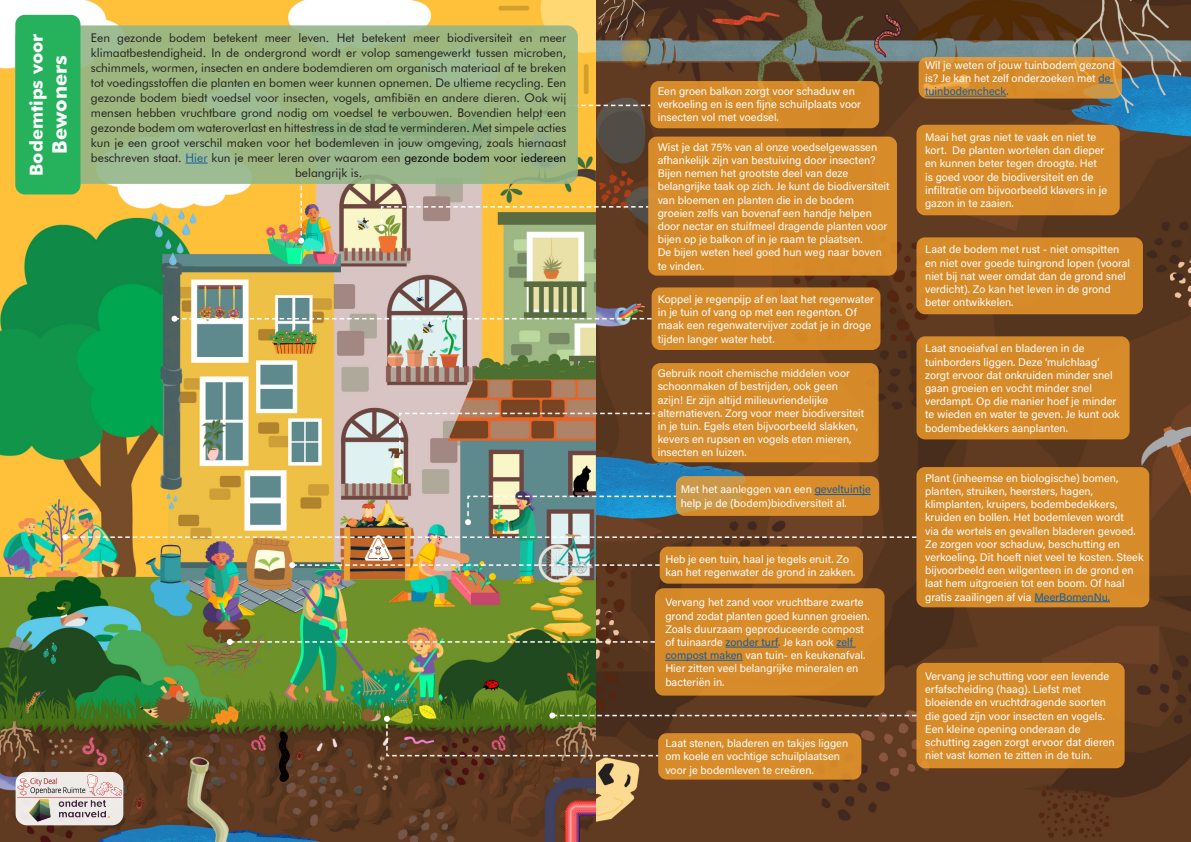
<style>
.page{position:relative;width:1191px;height:842px;background:#fff}
.page>*{position:absolute;margin:0;border:0;box-sizing:border-box;transform-origin:0 0}
.t1{font:700 20px "Futura BT";color:#fff}
.t2{font:700 18px "Futura BT";color:#fff}
.t3{font:12px/15px "Futura BT";color:#231f20;text-align:justify}
.t4{font:11px/13.2px "Acumin Variable Concept";color:#fff}
.s1{color:#175d9e}
.s2{color:#000}
</style>
<div class="page">
<img style="left:0;top:0;width:1191px;height:842px">
<div style="left:659px;top:547px;width:204px;height:37px;background:#d88b29;border-radius:9px"></div>
<div style="left:916px;top:237px;width:227px;height:77px;background:#d78a29;border-radius:9px"></div>
<div style="left:655px;top:588px;width:229px;height:108px;background:#d88a29;border-radius:9px"></div>
<hr style="left:725px;top:647px;width:53px;height:1px;background:#175d9e">
<svg style="left:836px;top:647px;width:19px;height:1px"></svg>
<hr style="left:665px;top:660px;width:77px;height:1px;background:#175d9e">
<div style="left:916px;top:467px;width:233px;height:140px;background:#d88b29;border-radius:9px"></div>
<hr style="left:1034px;top:601px;width:76px;height:1px;background:#175d9e">
<svg style="left:676px;top:476px;width:203px;height:40px;background:#d48e31"></svg>
<hr style="left:814px;top:494px;width:56px;height:1px;background:#175d9e">
<div style="left:916px;top:336px;width:213px;height:103px;background:#d58929;border-radius:9px"></div>
<div style="left:658px;top:733px;width:203px;height:47px;background:#d88b29;border-radius:9px"></div>
<div style="left:916px;top:663px;width:208px;height:105px;background:#d88b29;border-radius:9px"></div>
<div style="left:651px;top:363px;width:227px;height:99px;background:#d88b29;border-radius:9px"></div>
<svg style="left:918px;top:57px;width:203px;height:42px;background:#d58d30"></svg>
<svg style="left:1098px;top:83px;width:15px;height:1px"></svg>
<hr style="left:925px;top:96px;width:81px;height:1px;background:#175d9e">
<div style="left:651px;top:287px;width:229px;height:63px;background:#d88b29;border-radius:9px"></div>
<div style="left:648px;top:137px;width:249px;height:139px;background:#d88b29;border-radius:9px"></div>
<div style="left:650px;top:81px;width:229px;height:47px;background:#d88b29;border-radius:9px"></div>
<div style="left:916px;top:125px;width:203px;height:90px;background:#d88b29;border-radius:9px"></div>
<div style="left:16px;top:772px;width:107px;height:53px;background:linear-gradient(to right,#eeeae9,#ede8e6);border-radius:11px"></div>
<img style="left:17px;top:775px;width:105px;height:22px">
<img style="left:29px;top:799px;width:81px;height:22px">
<svg style="left:289px;top:562px;width:370px;height:6px;background:#9a967d"></svg>
<svg style="left:227px;top:639px;width:428px;height:6px;background:#7b9255"></svg>
<svg style="left:384px;top:712px;width:532px;height:45px"></svg>
<svg style="left:397px;top:412px;width:259px;height:63px;background:#918173"></svg>
<svg style="left:171px;top:316px;width:480px;height:6px"></svg>
<img style="left:62px;top:534px;width:854px;height:6px">
<img style="left:465px;top:495px;width:212px;height:30px">
<svg style="left:298px;top:105px;width:352px;height:139px;background:#ad966a"></svg>
<svg style="left:15px;top:25px;width:563px;height:159px;background:#9bb683"></svg>
<svg style="left:186px;top:163px;width:22px;height:1px"></svg>
<div style="left:15px;top:15px;width:65px;height:179px;background:#26b15d;border-radius:10px"></div>
<p class="t2" style="left:25px;top:176px;width:144px;rotate:-90deg">Bodemtips voor</p>
<p class="t1" style="left:47px;top:154px;width:100px;rotate:-90deg">Bewoners</p>
<p class="t3" style="left:91px;top:30px;width:477px">Een gezonde bodem betekent meer leven. Het betekent meer biodiversiteit en meer klimaatbestendigheid. In de ondergrond wordt er volop samengewerkt tussen microben, schimmels, wormen, insecten en andere bodemdieren om organisch materiaal af te breken tot voedingsstoffen die planten en bomen weer kunnen opnemen. De ultieme recycling. Een gezonde bodem biedt voedsel voor insecten, vogels, amfibiën en andere dieren. Ook wij mensen hebben vruchtbare grond nodig om voedsel te verbouwen. Bovendien helpt een gezonde bodem om wateroverlast en hittestress in de stad te verminderen. Met simpele acties kun je een groot verschil maken voor het bodemleven in jouw omgeving, zoals hiernaast beschreven staat. <span class="s1">Hier</span> kun je meer leren over waarom een <span class="s2">gezonde bodem voor iedereen</span></p>
<p class="t3" style="left:295px;top:165px;width:69px">belangrijk is.</p>
<p class="t4" style="left:657px;top:84px;width:205px">Een groen balkon zorgt voor schaduw en verkoeling en is een fijne schuilplaats voor insecten vol met voedsel.</p>
<p class="t4" style="left:657px;top:140px;width:233px">Wist je dat 75% van al onze voedselgewassen afhankelijk zijn van bestuiving door insecten?<br>Bijen nemen het grootste deel van deze belangrijke taak op zich. Je kunt de biodiversiteit van bloemen en planten die in de bodem groeien zelfs van bovenaf een handje helpen door nectar en stuifmeel dragende planten voor bijen op je balkon of in je raam te plaatsen.</p>
<p class="t4" style="left:657px;top:245px;width:226px">De bijen weten heel goed hun weg naar boven te vinden.</p>
<p class="t4" style="left:657px;top:292px;width:218px">Koppel je regenpijp af en laat het regenwater in je tuin of vang op met een regenton. Of maak een regenwatervijver zodat je in droge tijden langer water hebt.</p>
<p class="t4" style="left:657px;top:366px;width:208px">Gebruik nooit chemische middelen voor schoonmaken of bestrijden, ook geen azijn! Er zijn altijd milieuvriendelijke alternatieven. Zorg voor meer biodiversiteit in je tuin. Egels eten bijvoorbeeld slakken, kevers en rupsen en vogels eten mieren, insecten en luizen.</p>
<p class="t4" style="left:680px;top:483px;width:192px">Met het aanleggen van een <span class="s1">geveltuintje </span>help je de (bodem)biodiversiteit al.</p>
<p class="t4" style="left:665px;top:552px;width:192px">Heb je een tuin, haal je tegels eruit. Zo kan het regenwater de grond in zakken.</p>
<p class="t4" style="left:665px;top:595px;width:206px">Vervang het zand voor vruchtbare zwarte grond zodat planten goed kunnen groeien.<br>Zoals duurzaam geproduceerde compost of tuinaarde <span class="s1">zonder turf.</span> Je kan ook <span class="s1">zelf compost maken</span> van tuin- en keukenafval.<br>Hier zitten veel belangrijke mineralen en bacteriën in.</p>
<p class="t4" style="left:665px;top:736px;width:184px">Laat stenen, bladeren en takjes liggen om koele en vochtige schuilplaatsen voor je bodemleven te creëren.</p>
<p class="t4" style="left:925px;top:58px;width:191px">Wil je weten of jouw tuinbodem gezond is? Je kan het zelf onderzoeken met <span class="s1">de tuinbodemcheck.</span></p>
<p class="t4" style="left:925px;top:130px;width:184px">Maai het gras niet te vaak en niet te kort. De planten wortelen dan dieper en kunnen beter tegen droogte. Het is goed voor de biodiversiteit en de infiltratie om bijvoorbeeld klavers in je gazon in te zaaien.</p>
<p class="t4" style="left:925px;top:243px;width:207px">Laat de bodem met rust - niet omspitten en niet over goede tuingrond lopen (vooral niet bij nat weer omdat dan de grond snel verdicht). Zo kan het leven in de grond beter ontwikkelen.</p>
<p class="t4" style="left:925px;top:341px;width:196px">Laat snoeiafval en bladeren in de tuinborders liggen. Deze ‘mulchlaag’ zorgt ervoor dat onkruiden minder snel gaan groeien en vocht minder snel verdampt. Op die manier hoef je minder te wieden en water te geven. Je kunt ook bodembedekkers aanplanten.</p>
<p class="t4" style="left:925px;top:471px;width:220px">Plant (inheemse en biologische) bomen, planten, struiken, heersters, hagen, klimplanten, kruipers, bodembedekkers, kruiden en bollen. Het bodemleven wordt<br>via de wortels en gevallen bladeren gevoed.<br>Ze zorgen voor schaduw, beschutting en verkoeling. Dit hoeft niet veel te kosten. Steek bijvoorbeeld een wilgenteen in de grond en laat hem uitgroeien tot een boom. Of haal gratis zaailingen af via <span class="s1">MeerBomenNu.</span></p>
<p class="t4" style="left:925px;top:669px;width:191px">Vervang je schutting voor een levende erfafscheiding (haag). Liefst met bloeiende en vruchtdragende soorten die goed zijn voor insecten en vogels.<br>Een kleine opening onderaan de schutting zagen zorgt ervoor dat dieren niet vast komen te zitten in de tuin.</p>
</div>
